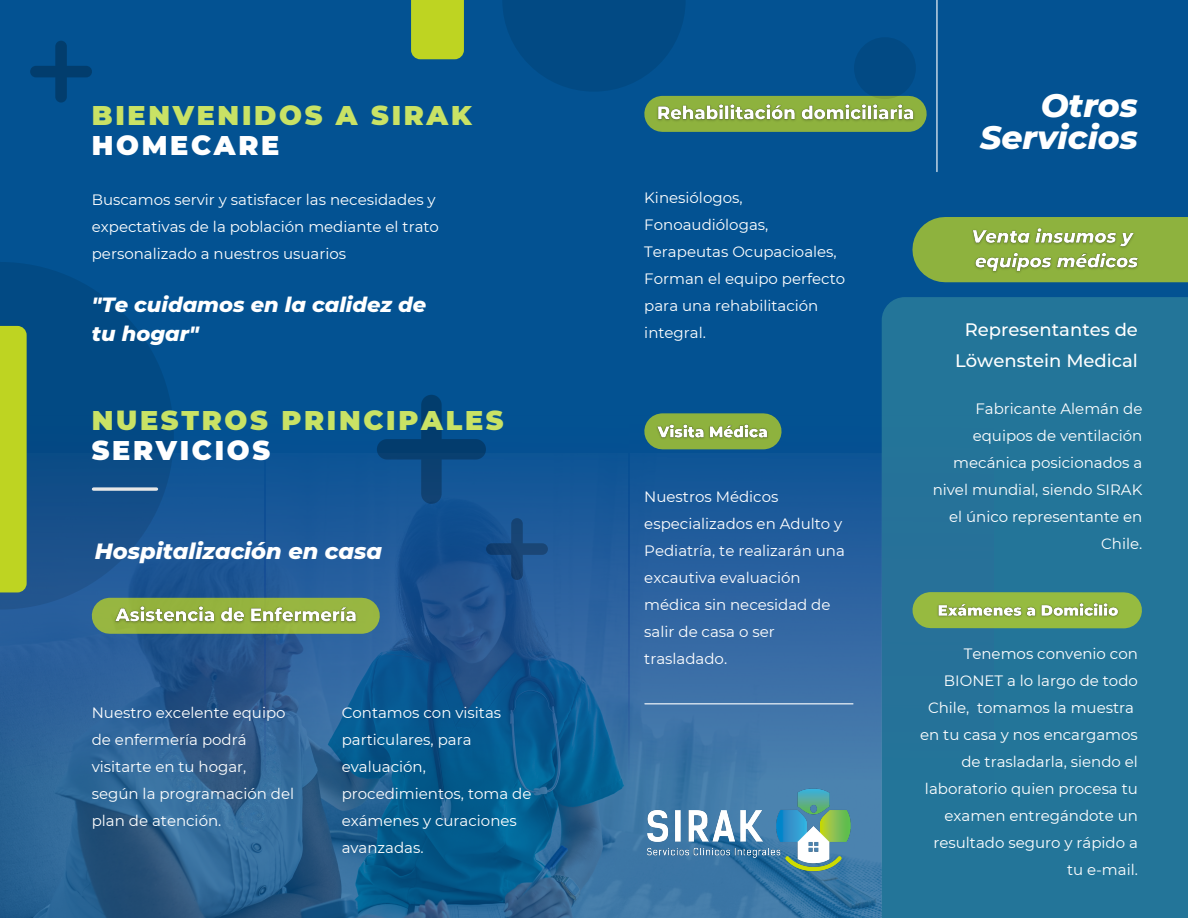
<style>
.page{position:relative;width:1188px;height:918px;background:#035292}
.page>*{position:absolute;margin:0;border:0;box-sizing:border-box;transform-origin:0 0}
.t1{font:italic 800 33px "Montserrat";color:#fff}
.t2{font:900 27px "Montserrat";letter-spacing:.1em;color:#c9e265}
.t3{font:900 27px "Montserrat";letter-spacing:.1em;color:#fff}
.t4{font:italic 800 22.5px "Montserrat";color:#fff}
.t5{font:italic 800 21px/29.2px "Montserrat";color:#fff}
.t6{font:500 18px "Montserrat";color:#fff}
.t7{font:15px/27px "Montserrat";color:#fff}
</style>
<div class="page">
<img style="left:0;top:780px;width:882px;height:138px">
<svg style="left:0;top:462px;width:265px;height:318px"></svg>
<svg style="left:265px;top:458px;width:364px;height:322px"></svg>
<div style="left:629px;top:416px;width:364px;height:364px;background:linear-gradient(to bottom,#0b5090,#4c7baf)"></div>
<div style="left:110px;top:598px;width:252px;height:36px;background:#97b541"></div>
<div style="left:662px;top:96px;width:247px;height:36px;background:#8eb23e"></div>
<hr style="left:645px;top:703px;width:208px;height:1px;background:#fff">
<hr style="left:936px;top:0;width:2px;height:172px;background:#fff">
<div style="left:662px;top:413px;width:102px;height:36px;background:#8eb23e"></div>
<div style="left:882px;top:297px;width:306px;height:621px;background:#237599"></div>
<div style="left:930px;top:592px;width:194px;height:36px;background:#96bb40"></div>
<div style="left:945px;top:217px;width:243px;height:65px;background:#8eb23e"></div>
<svg style="left:377px;top:395px;width:109px;height:109px"></svg>
<svg style="left:486px;top:518px;width:62px;height:62px"></svg>
<svg style="left:30px;top:41px;width:62px;height:62px"></svg>
<svg style="left:503px;top:0;width:182px;height:91px"></svg>
<svg style="left:0;top:262px;width:174px;height:348px;fill:#034d87"></svg>
<div style="left:854px;top:37px;width:62px;height:62px;background:#024a84;border-radius:50%"></div>
<div style="left:0;top:326px;width:27px;height:266px;background:#bed422"></div>
<div style="left:411px;top:0;width:53px;height:59px;background:#bed422"></div>
<img style="left:644px;top:788px;width:210px;height:83px">
<img style="left:109px;top:600px;width:248px;height:32px">
<img style="left:652px;top:98px;width:267px;height:32px">
<img style="left:651px;top:418px;width:121px;height:28px">
<img style="left:972px;top:228px;width:166px;height:45px">
<img style="left:937px;top:603px;width:182px;height:14px">
<p class="t2" style="left:92px;top:99px;width:381px">BIENVENIDOS A SIRAK</p>
<p class="t3" style="left:92px;top:129px;width:189px">HOMECARE</p>
<p class="t7" style="left:92px;top:186px;width:349px">Buscamos servir y satisfacer las necesidades y expectativas de la población mediante el trato personalizado a nuestros usuarios</p>
<p class="t5" style="left:92px;top:290px;width:336px">"Te cuidamos en la calidez de tu hogar"</p>
<p class="t2" style="left:92px;top:404px;width:413px">NUESTROS PRINCIPALES</p>
<p class="t3" style="left:92px;top:434px;width:180px">SERVICIOS</p>
<p class="t4" style="left:95px;top:537px;width:289px">Hospitalización en casa</p>
<p class="t7" style="left:92px;top:699px;width:204px">Nuestro excelente equipo de enfermería podrá visitarte en tu hogar, según la programación del plan de atención.</p>
<p class="t7" style="left:342px;top:699px;width:191px">Contamos con visitas particulares, para evaluación, procedimientos, toma de exámenes y curaciones avanzadas.</p>
<p class="t7" style="left:644px;top:184px;width:202px">Kinesiólogos,<br>Fonoaudiólogas,<br>Terapeutas Ocupacioales,<br>Forman el equipo perfecto para una rehabilitación integral.</p>
<p class="t7" style="left:644px;top:483px;width:202px">Nuestros Médicos especializados en Adulto y<br>Pediatría, te realizarán una excautiva evaluación médica sin necesidad de salir de casa o ser trasladado.</p>
<p class="t1" style="left:1041px;top:85px;width:99px">Otros</p>
<p class="t1" style="left:980px;top:117px;width:159px">Servicios</p>
<p class="t6" style="left:965px;top:318px;width:175px">Representantes de</p>
<p class="t6" style="left:955px;top:350px;width:184px">Löwenstein Medical</p>
<p class="t7" style="left:933px;top:395px;width:211px;text-align:right">Fabricante Alemán de equipos de ventilación mecánica posicionados a nivel mundial, siendo SIRAK el único representante en<br>Chile.</p>
<p class="t7" style="left:920px;top:640px;width:219px;text-align:right">Tenemos convenio con<br>BIONET a lo largo de todo<br>Chile, tomamos la muestra en tu casa y nos encargamos de trasladarla, siendo el laboratorio quien procesa tu examen entregándote un resultado seguro y rápido a tu e-mail.</p>
</div>
